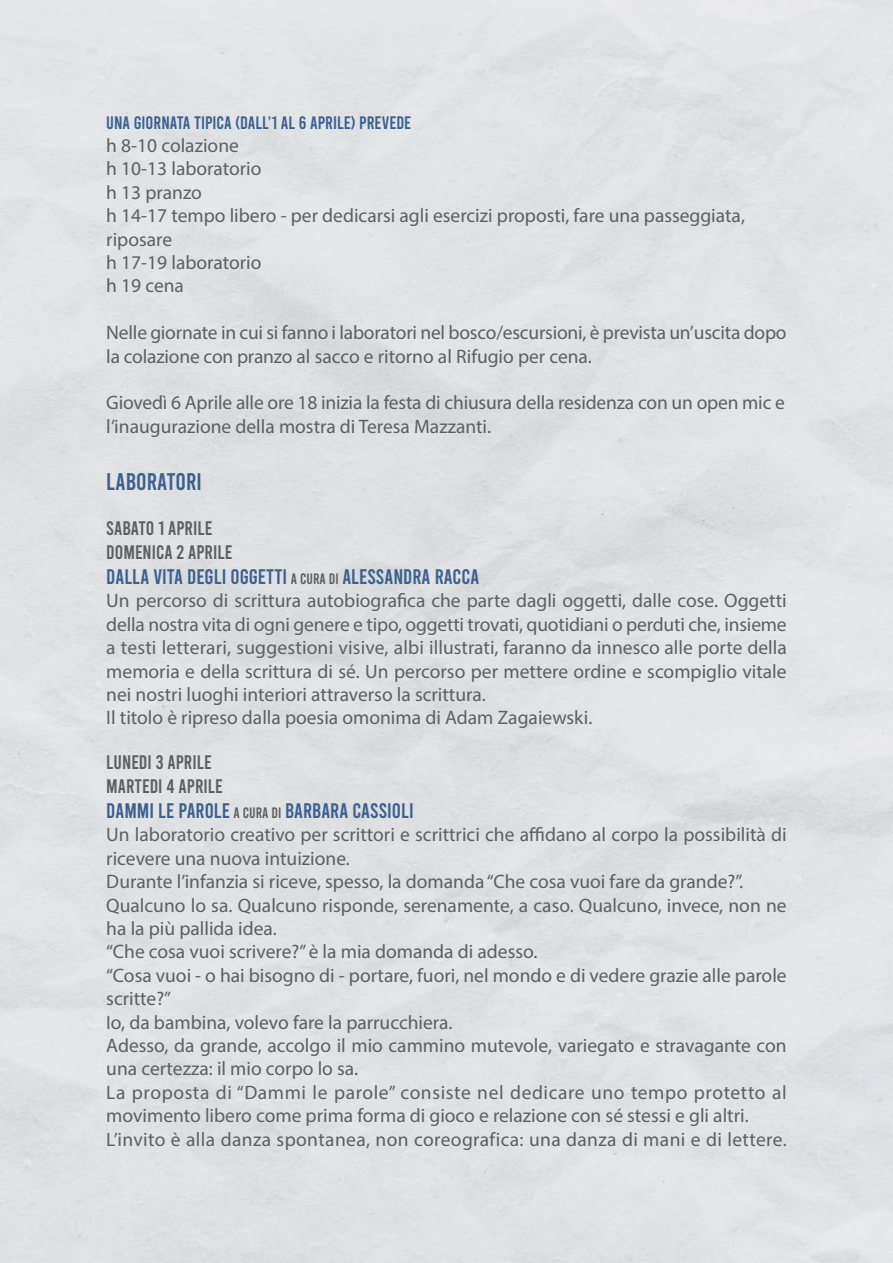
<style>
.page{position:relative;width:893px;height:1263px;background:#fff}
.page>*{position:absolute;margin:0;border:0;box-sizing:border-box;transform-origin:0 0}
.t1{font:24px "Bebas";color:#3b6190}
.t2{font:21px "Bebas";color:#3b6190}
.t3{font:19.5px/23.4px "Myriad Pro";color:#5e605f}
.t4{font:19.5px "Myriad Pro";letter-spacing:.02em;color:#5e605f}
.t5{font:19.5px "Bebas";color:#5e605f}
.t6{font:18px "Bebas";color:#3b6190}
.s1{font-size:15px;color:#5e605f}
</style>
<div class="page">
<p class="t6" style="left:106px;top:113px;width:63px">UNA GIORNATA</p>
<p class="t6" style="left:194px;top:113px;width:219px">TI PICA (DALL’1 AL 6 APRILE) PREVEDE</p>
<p class="t3" style="left:106px;top:133px;width:134px">h 8-10 colazione</p>
<p class="t3" style="left:106px;top:157px;width:157px">h 10-13 laboratorio</p>
<p class="t3" style="left:106px;top:180px;width:97px">h 13 pranzo</p>
<p class="t3" style="left:106px;top:204px;width:640px">h 14-17 tempo libero - per dedicarsi agli esercizi proposti, fare una passeggiata, riposare</p>
<p class="t3" style="left:106px;top:250px;width:157px">h 17-19 laboratorio</p>
<p class="t3" style="left:106px;top:274px;width:79px">h 19 cena</p>
<p class="t3" style="left:106px;top:321px;width:682px">Nelle giornate in cui si fanno i laboratori nel bosco/escursioni, è prevista un’uscita dopo la colazione con pranzo al sacco e ritorno al Rifugio per cena.</p>
<p class="t3" style="left:106px;top:391px;width:680px">Giovedì 6 Aprile alle ore 18 inizia la festa di chiusura della residenza con un open mic e l’inaugurazione della mostra di Teresa Mazzanti.</p>
<p class="t1" style="left:106px;top:470px;width:94px">LABORATORI</p>
<p class="t5" style="left:106px;top:519px;width:108px">SABATO 1 APRILE</p>
<p class="t5" style="left:106px;top:542px;width:128px">DOMENICA 2 APRILE</p>
<p class="t2" style="left:106px;top:566px;width:56px">DALLA VITA</p>
<p class="t2" style="left:187px;top:566px;width:53px">DEGLIOGGETTI</p>
<p class="t2" style="left:291px;top:566px;width:190px"><span class="s1">A CURA DI</span> ALESSANDRA RACCA</p>
<p class="t3" style="left:106px;top:589px;width:682px;text-align:justify">Un percorso di scrittura autobiografica che parte dagli oggetti, dalle cose. Oggetti della nostra vita di ogni genere e tipo, oggetti trovati, quotidiani o perduti che, insieme a testi letterari, suggestioni visive, albi illustrati, faranno da innesco alle porte della memoria e della scrittura di sé. Un percorso per mettere ordine e scompiglio vitale nei nostri luoghi interiori attraverso la scrittura.</p>
<p class="t3" style="left:106px;top:706px;width:488px">Il titolo è ripreso dalla poesia omonima di Adam Zagaiewski.</p>
<p class="t5" style="left:106px;top:753px;width:107px">LUNEDI 3 APRILE</p>
<p class="t5" style="left:106px;top:776px;width:118px">MARTEDI 4 APRILE</p>
<p class="t2" style="left:106px;top:800px;width:309px">DAMMI LE PAROLE <span class="s1">A CURA DI</span> BARBARA CASSIOLI</p>
<p class="t3" style="left:106px;top:823px;width:682px">Un laboratorio creativo per scrittori e scrittrici che affidano al corpo la possibilità di ricevere una nuova intuizione.</p>
<p class="t3" style="left:106px;top:870px;width:638px">Durante l’infanzia si riceve, spesso, la domanda “Che cosa vuoi fare da grande?”.</p>
<p class="t3" style="left:106px;top:893px;width:682px">Qualcuno lo sa. Qualcuno risponde, serenamente, a caso. Qualcuno, invece, non ne ha la più pallida idea.</p>
<p class="t3" style="left:106px;top:940px;width:433px">“Che cosa vuoi scrivere?” è la mia domanda di adesso.</p>
<p class="t3" style="left:106px;top:963px;width:682px">“Cosa vuoi - o hai bisogno di - portare, fuori, nel mondo e di vedere grazie alle parole scritte?”</p>
<p class="t3" style="left:106px;top:1010px;width:348px">Io, da bambina, volevo fare la parrucchiera.</p>
<p class="t3" style="left:106px;top:1033px;width:682px">Adesso, da grande, accolgo il mio cammino mutevole, variegato e stravagante con una certezza: il mio corpo lo sa.</p>
<p class="t3" style="left:106px;top:1080px;width:682px">La proposta di “Dammi le parole” consiste nel dedicare uno tempo protetto al movimento libero come prima forma di gioco e relazione con sé stessi e gli altri.</p>
<p class="t4" style="left:106px;top:1127px;width:682px">L’invito è alla danza spontanea, non coreografica: una danza di mani e di lettere.</p>
</div>
